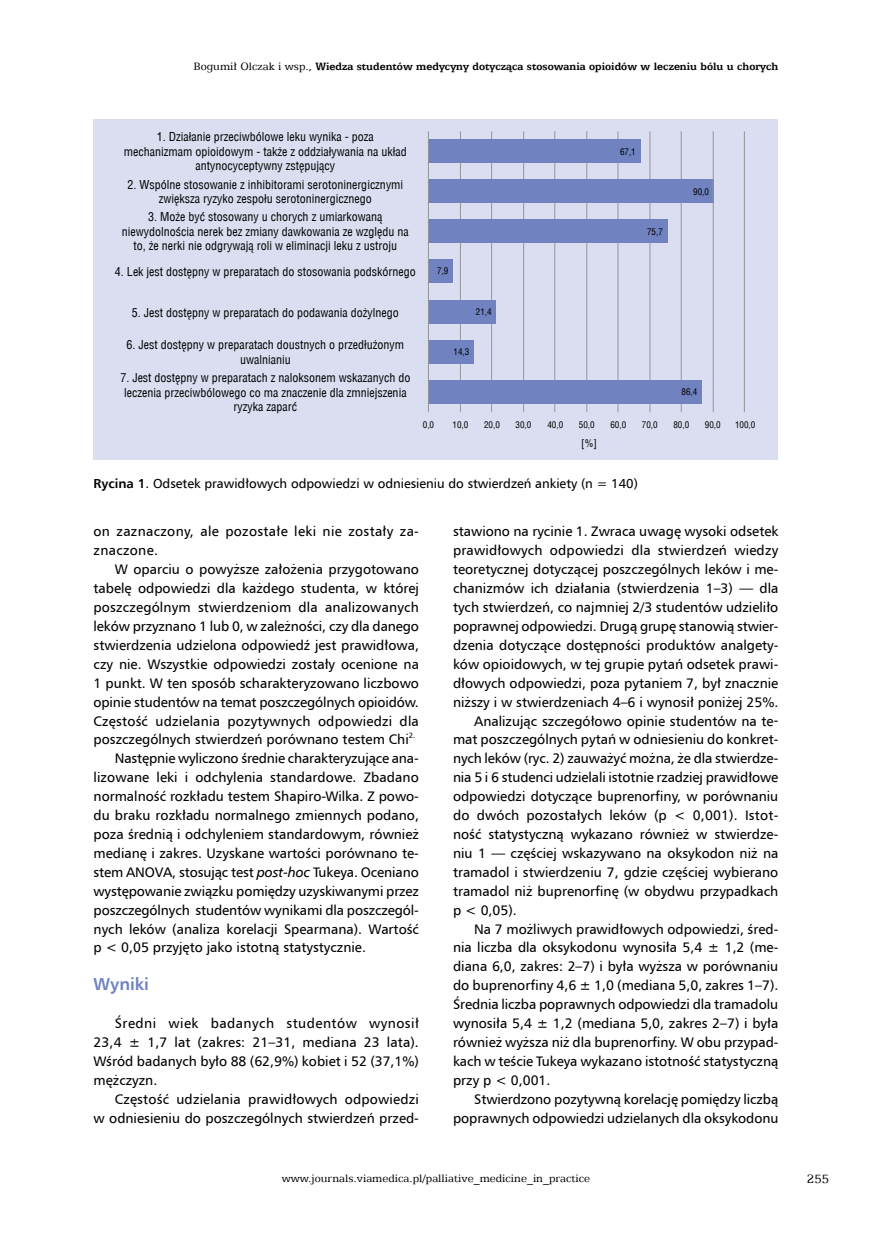
<style>
.page{position:relative;width:872px;height:1234px;background:#fff}
.page>*{position:absolute;margin:0;border:0;box-sizing:border-box;transform-origin:0 0}
.t1{font:700 17.25px "Humnst 777 EU";color:#7082c0}
.t2{font:13.8px/18.9px "Humnst 777 EU";color:#000;text-align:justify}
.t3{font:13.8px/18.9px "Humnst 777 EU";letter-spacing:.02em;color:#000}
.t4{font:13.5px "Egyptian 505 EU";color:#000}
.t5{font:13.05px "Humnst 777 EU";color:#000}
.t6{font:12px/14.4px "Switzerland Condensed";color:#000;text-align:center}
.t7{font:700 12px "Egyptian 505 EU";color:#000}
.t8{font:12px "Egyptian 505 EU";color:#000}
.t9{font:10.5px "Switzerland Condensed";color:#000}
.t10{font:9px "Switzerland Condensed";color:#000}
.t11{font:7.65px "Humnst 777 EU";color:#000}
.s1{font-weight:400}
.s2{font-weight:700}
.s3{font-style:italic}
</style>
<div class="page">
<div style="left:94px;top:119px;width:684px;height:340px;background:#dbdef0"></div>
<hr style="left:460px;top:131px;width:1px;height:281px;background:#939598">
<hr style="left:491px;top:131px;width:1px;height:281px;background:#939598">
<hr style="left:523px;top:131px;width:1px;height:281px;background:#939598">
<hr style="left:554px;top:131px;width:1px;height:281px;background:#939598">
<hr style="left:586px;top:131px;width:1px;height:281px;background:#939598">
<hr style="left:617px;top:131px;width:1px;height:281px;background:#939598">
<hr style="left:649px;top:131px;width:1px;height:281px;background:#939598">
<hr style="left:681px;top:131px;width:1px;height:281px;background:#939598">
<hr style="left:744px;top:131px;width:1px;height:281px;background:#939598">
<div style="left:428px;top:380px;width:273px;height:23px;background:#7082c0"></div>
<div style="left:428px;top:340px;width:45px;height:23px;background:#7082c0"></div>
<div style="left:428px;top:300px;width:68px;height:23px;background:#7082c0"></div>
<div style="left:428px;top:259px;width:25px;height:23px;background:#7082c0"></div>
<div style="left:428px;top:219px;width:239px;height:24px;background:#7082c0"></div>
<div style="left:428px;top:179px;width:285px;height:23px;background:#7082c0"></div>
<hr style="left:713px;top:131px;width:1px;height:281px;background:#939598">
<div style="left:428px;top:139px;width:212px;height:23px;background:#7082c0"></div>
<hr style="left:428px;top:131px;width:1px;height:281px;background:#939598">
<p class="t7" style="left:193px;top:60px;width:586px"><span class="s1">Bogumił Olczak i wsp.,</span> Wiedza studentów medycyny dotycząca stosowania opioidów w leczeniu bólu u chorych</p>
<p class="t6" style="left:124px;top:130px;width:284px">1. Działanie przeciwbólowe leku wynika - poza mechanizmam opioidowym - także z oddziaływania na układ antynocyceptywny zstępujący</p>
<p class="t6" style="left:127px;top:177px;width:277px">2. Wspólne stosowanie z inhibitorami serotoninergicznymi zwiększa ryzyko zespołu serotoninergicznego</p>
<p class="t6" style="left:122px;top:210px;width:288px">3. Może być stosowany u chorych z umiarkowaną niewydolnościa nerek bez zmiany dawkowania ze względu na to, że nerki nie odgrywają roli w eliminacji leku z ustroju</p>
<p class="t6" style="left:115px;top:264px;width:302px">4. Lek jest dostępny w preparatach do stosowania podskórnego</p>
<p class="t6" style="left:132px;top:305px;width:269px">5. Jest dostępny w preparatach do podawania dożylnego</p>
<p class="t6" style="left:126px;top:337px;width:279px">6. Jest dostępny w preparatach doustnych o przedłużonym uwalnianiu</p>
<p class="t6" style="left:120px;top:370px;width:291px">7. Jest dostępny w preparatach z naloksonem wskazanych do leczenia przeciwbólowego co ma znaczenie dla zmniejszenia ryzyka zaparć</p>
<p class="t10" style="left:437px;top:266px;width:13px">7,9</p>
<p class="t10" style="left:476px;top:307px;width:17px">21,4</p>
<p class="t10" style="left:453px;top:346px;width:17px">14,3</p>
<p class="t10" style="left:620px;top:146px;width:17px">67,1</p>
<p class="t10" style="left:647px;top:226px;width:17px">75,7</p>
<p class="t10" style="left:693px;top:186px;width:17px">90,0</p>
<p class="t10" style="left:681px;top:386px;width:17px">86,4</p>
<p class="t10" style="left:423px;top:419px;width:13px">0,0</p>
<p class="t10" style="left:452px;top:419px;width:17px">10,0</p>
<p class="t10" style="left:484px;top:419px;width:17px">20,0</p>
<p class="t10" style="left:515px;top:419px;width:17px">30,0</p>
<p class="t10" style="left:547px;top:419px;width:17px">40,0</p>
<p class="t10" style="left:579px;top:419px;width:17px">50,0</p>
<p class="t10" style="left:610px;top:419px;width:17px">60,0</p>
<p class="t10" style="left:642px;top:419px;width:17px">70,0</p>
<p class="t10" style="left:673px;top:419px;width:17px">80,0</p>
<p class="t10" style="left:705px;top:419px;width:17px">90,0</p>
<p class="t10" style="left:735px;top:419px;width:22px">100,0</p>
<p class="t9" style="left:581px;top:437px;width:17px">[%]</p>
<p class="t5" style="left:94px;top:475px;width:546px"><span class="s2">Rycina 1</span>. Odsetek prawidłowych odpowiedzi w odniesieniu do stwierdzeń ankiety (n = 140)</p>
<p class="t3" style="left:94px;top:521px;width:327px">on zaznaczony, ale pozostałe leki nie zostały za&shy;znaczone.</p>
<p class="t2" style="left:94px;top:559px;width:327px;text-indent:21px">W oparciu o powyższe założenia przygotowano tabelę odpowiedzi dla każdego studenta, w której poszczególnym stwierdzeniom dla analizowanych leków przyznano 1 lub 0, w zależności, czy dla danego stwierdzenia udzielona odpowiedź jest prawidłowa, czy nie. Wszystkie odpowiedzi zostały ocenione na 1 punkt. W ten sposób scharakteryzowano liczbowo opinie studentów na temat poszczególnych opioidów.<br>Częstość udzielania pozytywnych odpowiedzi dla poszczególnych stwierdzeń porównano testem Chi</p>
<p class="t11" style="left:409px;top:730px;width:8px">2.</p>
<p class="t2" style="left:94px;top:748px;width:327px;text-indent:21px">Następnie wyliczono średnie charakteryzujące ana&shy;lizowane leki i odchylenia standardowe. Zbadano normalność rozkładu testem Shapiro-Wilka. Z powo&shy;du braku rozkładu normalnego zmiennych podano, poza średnią i odchyleniem standardowym, również medianę i zakres. Uzyskane wartości porównano te&shy;stem ANOVA, stosując test <span class="s3">post-hoc</span> Tukeya. Oceniano występowanie związku pomiędzy uzyskiwanymi przez poszczególnych studentów wynikami dla poszczegól&shy;nych leków (analiza korelacji Spearmana). Wartość p &lt; 0,05 przyjęto jako istotną statystycznie.</p>
<p class="t1" style="left:94px;top:973px;width:57px">Wyniki</p>
<p class="t2" style="left:94px;top:1013px;width:327px;text-indent:21px">Średni wiek badanych studentów wynosił 23,4 ± 1,7 lat (zakres: 21–31, mediana 23 lata).<br>Wśród badanych było 88 (62,9%) kobiet i 52 (37,1%) mężczyzn.</p>
<p class="t2" style="left:94px;top:1088px;width:327px;text-align:right">Częstość udzielania prawidłowych odpowiedzi<br>w odniesieniu do poszczególnych stwierdzeń przed-</p>
<p class="t2" style="left:453px;top:521px;width:327px">stawiono na rycinie 1. Zwraca uwagę wysoki odsetek</p>
<p class="t2" style="left:453px;top:540px;width:327px">prawidłowych odpowiedzi dla stwierdzeń wiedzy</p>
<p class="t2" style="left:453px;top:559px;width:327px">teoretycznej dotyczącej poszczególnych leków i me-</p>
<p class="t2" style="left:453px;top:578px;width:327px">chanizmów ich działania (stwierdzenia 1–3) — dla</p>
<p class="t2" style="left:453px;top:597px;width:327px">tych stwierdzeń, co najmniej 2/3 studentów udzieliło</p>
<p class="t2" style="left:453px;top:616px;width:327px">poprawnej odpowiedzi. Drugą grupę stanowią stwier-</p>
<p class="t2" style="left:453px;top:635px;width:327px">dzenia dotyczące dostępności produktów analgety-</p>
<p class="t2" style="left:453px;top:654px;width:327px">ków opioidowych, w tej grupie pytań odsetek prawi-</p>
<p class="t2" style="left:453px;top:673px;width:327px">dłowych odpowiedzi, poza pytaniem 7, był znacznie</p>
<p class="t2" style="left:453px;top:692px;width:327px">niższy i w stwierdzeniach 4–6 i wynosił poniżej 25%.</p>
<p class="t2" style="left:474px;top:710px;width:306px">Analizując szczegółowo opinie studentów na te-</p>
<p class="t2" style="left:453px;top:729px;width:327px">mat poszczególnych pytań w odniesieniu do konkret-</p>
<p class="t2" style="left:453px;top:748px;width:327px">nych leków (ryc. 2) zauważyć można, że dla stwierdze-</p>
<p class="t2" style="left:453px;top:767px;width:327px">nia 5 i 6 studenci udzielali istotnie rzadziej prawidłowe</p>
<p class="t2" style="left:453px;top:786px;width:327px">odpowiedzi dotyczące buprenorfiny, w porównaniu</p>
<p class="t2" style="left:453px;top:805px;width:327px">do dwóch pozostałych leków (p &lt; 0,001). Istot-</p>
<p class="t2" style="left:453px;top:824px;width:327px">ność statystyczną wykazano również w stwierdze-</p>
<p class="t2" style="left:453px;top:843px;width:327px">niu 1 — częściej wskazywano na oksykodon niż na</p>
<p class="t2" style="left:453px;top:862px;width:327px">tramadol i stwierdzeniu 7, gdzie częściej wybierano</p>
<p class="t2" style="left:453px;top:881px;width:327px">tramadol niż buprenorfinę (w obydwu przypadkach</p>
<p class="t2" style="left:453px;top:899px;width:65px">p &lt; 0,05).</p>
<p class="t2" style="left:474px;top:918px;width:306px">Na 7 możliwych prawidłowych odpowiedzi, śred-</p>
<p class="t2" style="left:453px;top:937px;width:327px">nia liczba dla oksykodonu wynosiła 5,4 ± 1,2 (me-</p>
<p class="t2" style="left:453px;top:956px;width:327px">diana 6,0, zakres: 2–7) i była wyższa w porównaniu</p>
<p class="t2" style="left:453px;top:975px;width:327px">do buprenorfiny 4,6 ± 1,0 (mediana 5,0, zakres 1–7).</p>
<p class="t2" style="left:453px;top:994px;width:327px">Średnia liczba poprawnych odpowiedzi dla tramadolu</p>
<p class="t2" style="left:453px;top:1013px;width:327px">wynosiła 5,4 ± 1,2 (mediana 5,0, zakres 2–7) i była</p>
<p class="t2" style="left:453px;top:1032px;width:327px">również wyższa niż dla buprenorfiny. W obu przypad-</p>
<p class="t2" style="left:453px;top:1051px;width:327px">kach w teście Tukeya wykazano istotność statystyczną</p>
<p class="t2" style="left:453px;top:1070px;width:99px">przy p &lt; 0,001.</p>
<p class="t2" style="left:474px;top:1088px;width:305px">Stwierdzono pozytywną korelację pomiędzy liczbą</p>
<p class="t2" style="left:453px;top:1107px;width:327px">poprawnych odpowiedzi udzielanych dla oksykodonu</p>
<p class="t8" style="left:282px;top:1170px;width:310px">www.journals.viamedica.pl/palliative_medicine_in_practice</p>
<p class="t4" style="left:807px;top:1170px;width:24px">255</p>
</div>
